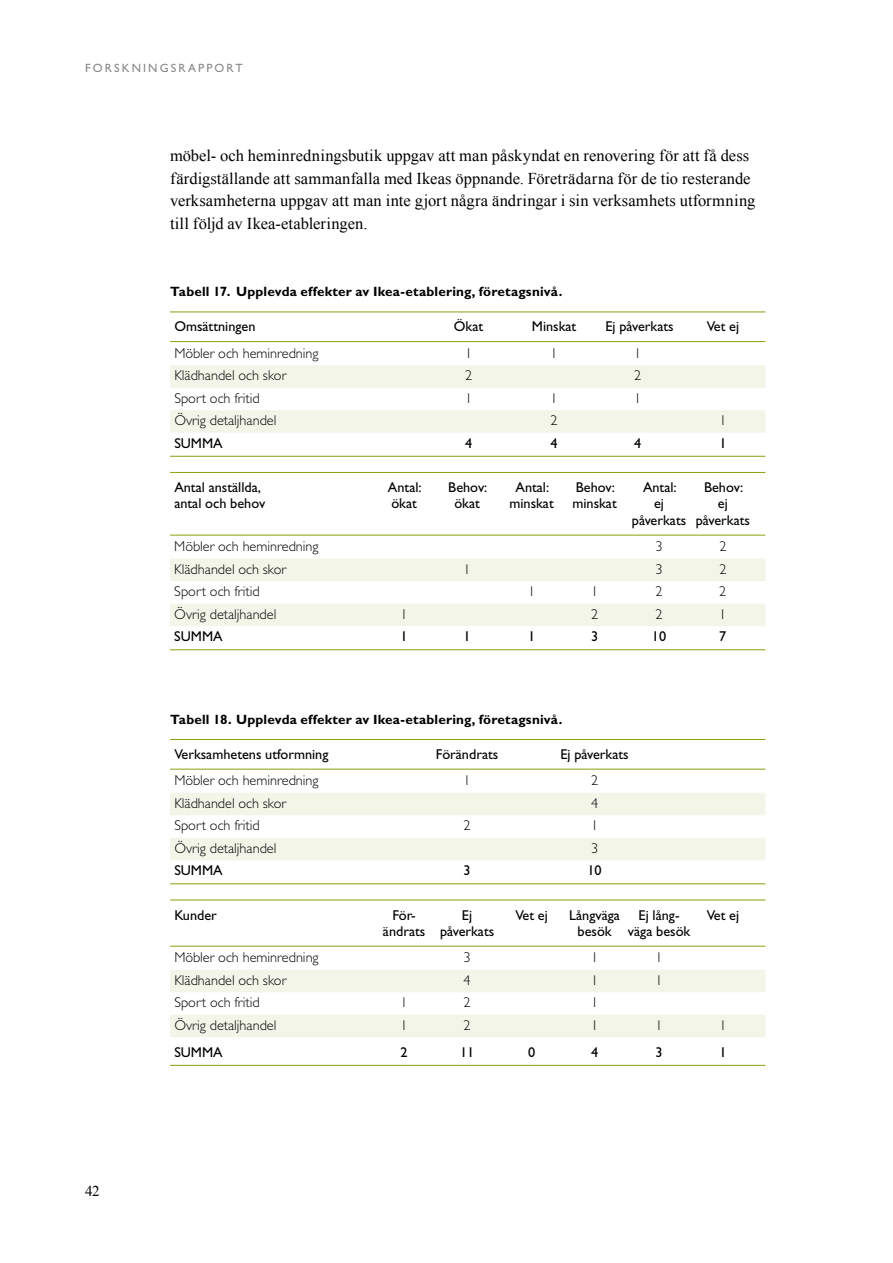
<style>
.page{position:relative;width:893px;height:1263px;background:#fff}
.page>*{position:absolute;margin:0;border:0;box-sizing:border-box;transform-origin:0 0}
.t1{font:16.5px/22.5px "Times New Roman";letter-spacing:.005em;color:#000}
.t2{font:15px "Times New Roman";color:#000}
.t3{font:300 14.25px "Gill Sans Std";color:#000}
.t4{font:14.25px/16.5px "Gill Sans Std";color:#000}
.t5{font:700 13.5px "Gill Sans Std";letter-spacing:.015em;color:#000}
.t6{font:12px "Gill Sans Std";letter-spacing:.175em;color:#87888a}
</style>
<div class="page">
<hr style="left:170px;top:312px;width:595px;height:1px;background:#86a20b">
<hr style="left:170px;top:341px;width:595px;height:1px;background:#86a20b">
<div style="left:170px;top:365px;width:595px;height:23px;background:#f3f5e9"></div>
<div style="left:170px;top:410px;width:595px;height:23px;background:#f3f5e9"></div>
<hr style="left:170px;top:456px;width:595px;height:1px;background:#86a20b">
<hr style="left:170px;top:472px;width:595px;height:1px;background:#86a20b">
<hr style="left:170px;top:535px;width:595px;height:1px;background:#86a20b">
<div style="left:170px;top:559px;width:595px;height:22px;background:#f3f5e9"></div>
<div style="left:170px;top:604px;width:595px;height:22px;background:#f3f5e9"></div>
<hr style="left:170px;top:649px;width:595px;height:1px;background:#86a20b">
<hr style="left:170px;top:739px;width:595px;height:1px;background:#86a20b">
<hr style="left:170px;top:769px;width:595px;height:1px;background:#86a20b">
<div style="left:170px;top:793px;width:595px;height:22px;background:#f3f5e9"></div>
<div style="left:170px;top:838px;width:595px;height:22px;background:#f3f5e9"></div>
<hr style="left:170px;top:883px;width:595px;height:1px;background:#86a20b">
<hr style="left:170px;top:900px;width:595px;height:1px;background:#86a20b">
<hr style="left:170px;top:946px;width:595px;height:1px;background:#86a20b">
<div style="left:170px;top:970px;width:595px;height:22px;background:#f3f5e9"></div>
<div style="left:170px;top:1015px;width:595px;height:22px;background:#f3f5e9"></div>
<hr style="left:170px;top:1065px;width:595px;height:1px;background:#86a20b">
<p class="t6" style="left:85px;top:61px;width:159px">FORSKNINGSRAPPORT</p>
<p class="t1" style="left:170px;top:144px;width:587px">möbel- och heminredningsbutik uppgav att man påskyndat en renovering för att få dess färdigställande att sammanfalla med Ikeas öppnande. Företrädarna för de tio resterande verksamheterna uppgav att man inte gjort några ändringar i sin verksamhets utformning till följd av Ikea-etableringen.</p>
<p class="t5" style="left:170px;top:284px;width:394px">Tabell 17. Upplevda effekter av Ikea-etablering, företagsnivå.</p>
<p class="t4" style="left:174px;top:318px;width:83px">Omsättningen</p>
<p class="t4" style="left:454px;top:318px;width:31px">Ökat</p>
<p class="t4" style="left:532px;top:318px;width:46px">Minskat</p>
<p class="t4" style="left:605px;top:318px;width:70px">Ej påverkats</p>
<p class="t4" style="left:707px;top:318px;width:34px">Vet ej</p>
<p class="t3" style="left:174px;top:345px;width:146px">Möbler och heminredning</p>
<p class="t3" style="left:465px;top:345px;width:9px">1</p>
<p class="t3" style="left:551px;top:345px;width:9px">1</p>
<p class="t3" style="left:634px;top:345px;width:9px">1</p>
<p class="t3" style="left:174px;top:367px;width:114px">Klädhandel och skor</p>
<p class="t3" style="left:465px;top:367px;width:9px">2</p>
<p class="t3" style="left:634px;top:367px;width:9px">2</p>
<p class="t3" style="left:174px;top:390px;width:87px">Sport och fritid</p>
<p class="t3" style="left:465px;top:390px;width:9px">1</p>
<p class="t3" style="left:551px;top:390px;width:9px">1</p>
<p class="t3" style="left:634px;top:390px;width:9px">1</p>
<p class="t3" style="left:174px;top:412px;width:104px">Övrig detaljhandel</p>
<p class="t3" style="left:551px;top:412px;width:9px">2</p>
<p class="t3" style="left:719px;top:412px;width:9px">1</p>
<p class="t4" style="left:174px;top:435px;width:50px">SUMMA</p>
<p class="t4" style="left:465px;top:435px;width:9px">4</p>
<p class="t4" style="left:551px;top:435px;width:9px">4</p>
<p class="t4" style="left:634px;top:435px;width:9px">4</p>
<p class="t4" style="left:719px;top:435px;width:9px">1</p>
<p class="t4" style="left:174px;top:479px;width:88px">Antal anställda,</p>
<p class="t4" style="left:388px;top:479px;width:35px">Antal:</p>
<p class="t4" style="left:448px;top:479px;width:41px">Behov:</p>
<p class="t4" style="left:515px;top:479px;width:35px">Antal:</p>
<p class="t4" style="left:576px;top:479px;width:41px">Behov:</p>
<p class="t4" style="left:643px;top:479px;width:35px">Antal:</p>
<p class="t4" style="left:704px;top:479px;width:41px">Behov:</p>
<p class="t4" style="left:174px;top:495px;width:92px">antal och behov</p>
<p class="t4" style="left:391px;top:495px;width:27px">ökat</p>
<p class="t4" style="left:454px;top:495px;width:27px">ökat</p>
<p class="t4" style="left:509px;top:495px;width:46px">minskat</p>
<p class="t4" style="left:572px;top:495px;width:46px">minskat</p>
<p class="t4" style="left:654px;top:495px;width:11px">ej</p>
<p class="t4" style="left:632px;top:495px;width:120px;text-indent:86px">ej påverkats påverkats</p>
<p class="t3" style="left:174px;top:538px;width:146px">Möbler och heminredning</p>
<p class="t3" style="left:656px;top:538px;width:9px">3</p>
<p class="t3" style="left:719px;top:538px;width:9px">2</p>
<p class="t3" style="left:174px;top:561px;width:114px">Klädhandel och skor</p>
<p class="t3" style="left:464px;top:561px;width:9px">1</p>
<p class="t3" style="left:656px;top:561px;width:9px">3</p>
<p class="t3" style="left:719px;top:561px;width:9px">2</p>
<p class="t3" style="left:174px;top:583px;width:87px">Sport och fritid</p>
<p class="t3" style="left:528px;top:583px;width:9px">1</p>
<p class="t3" style="left:591px;top:583px;width:9px">1</p>
<p class="t3" style="left:655px;top:583px;width:9px">2</p>
<p class="t3" style="left:719px;top:583px;width:9px">2</p>
<p class="t3" style="left:174px;top:606px;width:104px">Övrig detaljhandel</p>
<p class="t3" style="left:400px;top:606px;width:9px">1</p>
<p class="t3" style="left:591px;top:606px;width:9px">2</p>
<p class="t3" style="left:655px;top:606px;width:9px">2</p>
<p class="t3" style="left:719px;top:606px;width:9px">1</p>
<p class="t4" style="left:174px;top:628px;width:50px">SUMMA</p>
<p class="t4" style="left:400px;top:628px;width:9px">1</p>
<p class="t4" style="left:463px;top:628px;width:9px">1</p>
<p class="t4" style="left:528px;top:628px;width:9px">1</p>
<p class="t4" style="left:591px;top:628px;width:9px">3</p>
<p class="t4" style="left:652px;top:628px;width:16px">10</p>
<p class="t4" style="left:719px;top:628px;width:9px">7</p>
<p class="t2" style="left:85px;top:1181px;width:16px">42</p>
<p class="t5" style="left:170px;top:711px;width:394px">Tabell 18. Upplevda effekter av Ikea-etablering, företagsnivå.</p>
<p class="t4" style="left:174px;top:746px;width:156px">Verksamhetens utformning</p>
<p class="t4" style="left:436px;top:746px;width:64px">Förändrats</p>
<p class="t4" style="left:560px;top:746px;width:70px">Ej påverkats</p>
<p class="t3" style="left:174px;top:772px;width:146px">Möbler och heminredning</p>
<p class="t3" style="left:464px;top:772px;width:9px">1</p>
<p class="t3" style="left:591px;top:772px;width:9px">2</p>
<p class="t3" style="left:174px;top:795px;width:114px">Klädhandel och skor</p>
<p class="t3" style="left:591px;top:795px;width:9px">4</p>
<p class="t3" style="left:174px;top:817px;width:87px">Sport och fritid</p>
<p class="t3" style="left:464px;top:817px;width:9px">2</p>
<p class="t3" style="left:591px;top:817px;width:9px">1</p>
<p class="t3" style="left:174px;top:840px;width:104px">Övrig detaljhandel</p>
<p class="t3" style="left:591px;top:840px;width:9px">3</p>
<p class="t4" style="left:174px;top:862px;width:50px">SUMMA</p>
<p class="t4" style="left:464px;top:862px;width:9px">3</p>
<p class="t4" style="left:587px;top:862px;width:16px">10</p>
<p class="t4" style="left:174px;top:906px;width:44px">Kunder</p>
<p class="t4" style="left:392px;top:906px;width:25px">För-</p>
<p class="t4" style="left:462px;top:906px;width:12px">Ej</p>
<p class="t4" style="left:515px;top:906px;width:34px">Vet ej</p>
<p class="t4" style="left:569px;top:906px;width:52px">Långväga</p>
<p class="t4" style="left:639px;top:906px;width:43px">Ej lång-</p>
<p class="t4" style="left:707px;top:906px;width:34px">Vet ej</p>
<p class="t4" style="left:383px;top:923px;width:113px">ändrats påverkats</p>
<p class="t4" style="left:578px;top:923px;width:114px">besök väga besök</p>
<p class="t3" style="left:174px;top:949px;width:146px">Möbler och heminredning</p>
<p class="t3" style="left:464px;top:949px;width:9px">3</p>
<p class="t3" style="left:591px;top:949px;width:9px">1</p>
<p class="t3" style="left:656px;top:949px;width:9px">1</p>
<p class="t3" style="left:174px;top:972px;width:114px">Klädhandel och skor</p>
<p class="t3" style="left:464px;top:972px;width:9px">4</p>
<p class="t3" style="left:591px;top:972px;width:9px">1</p>
<p class="t3" style="left:656px;top:972px;width:9px">1</p>
<p class="t3" style="left:174px;top:994px;width:87px">Sport och fritid</p>
<p class="t3" style="left:401px;top:994px;width:9px">1</p>
<p class="t3" style="left:464px;top:994px;width:9px">2</p>
<p class="t3" style="left:591px;top:994px;width:9px">1</p>
<p class="t3" style="left:174px;top:1017px;width:104px">Övrig detaljhandel</p>
<p class="t3" style="left:401px;top:1017px;width:9px">1</p>
<p class="t3" style="left:464px;top:1017px;width:9px">2</p>
<p class="t3" style="left:591px;top:1017px;width:9px">1</p>
<p class="t3" style="left:656px;top:1017px;width:9px">1</p>
<p class="t3" style="left:719px;top:1017px;width:9px">1</p>
<p class="t4" style="left:174px;top:1044px;width:50px">SUMMA</p>
<p class="t4" style="left:401px;top:1044px;width:9px">2</p>
<p class="t4" style="left:460px;top:1044px;width:16px">11</p>
<p class="t4" style="left:528px;top:1044px;width:9px">0</p>
<p class="t4" style="left:591px;top:1044px;width:9px">4</p>
<p class="t4" style="left:656px;top:1044px;width:9px">3</p>
<p class="t4" style="left:719px;top:1044px;width:9px">1</p>
</div>
